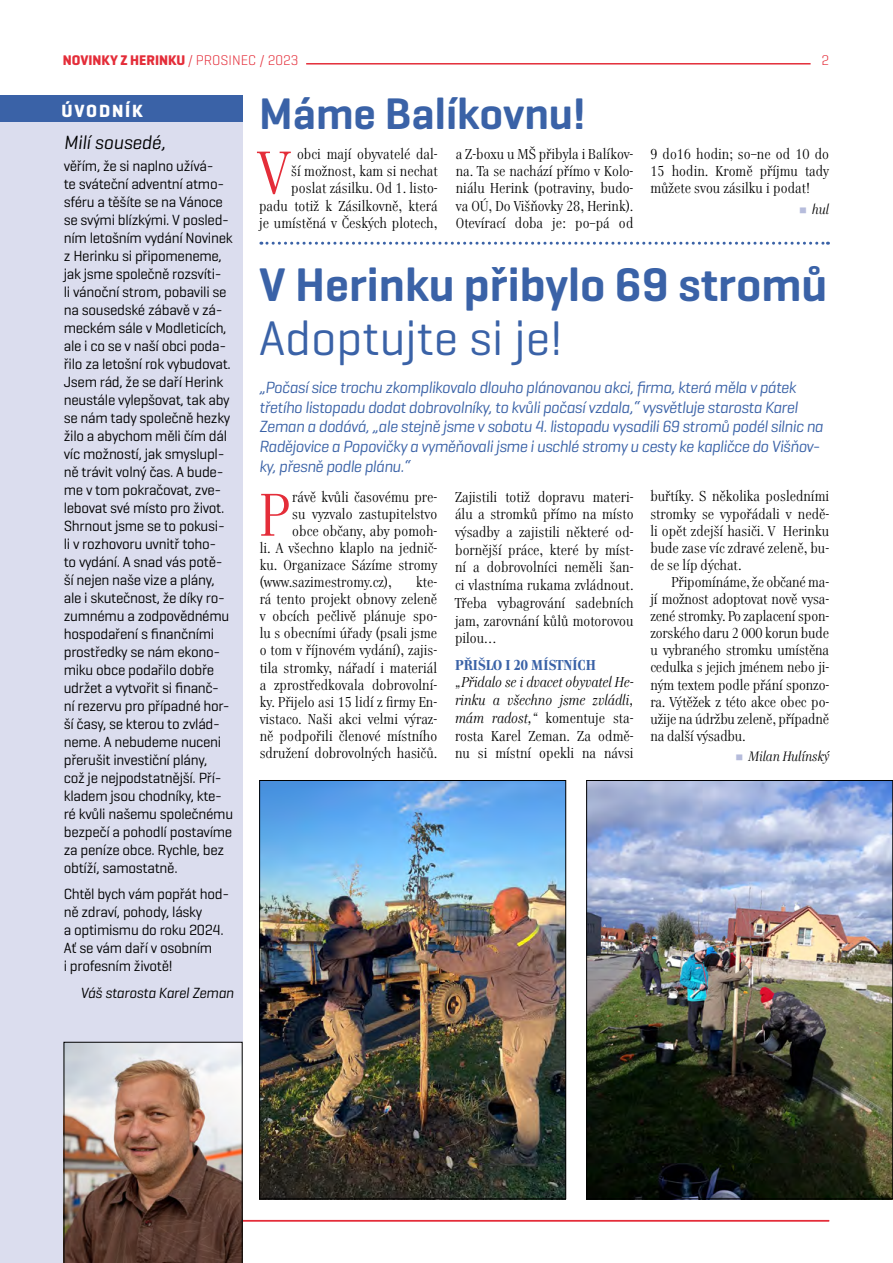
<style>
.page{position:relative;width:893px;height:1263px;background:#fff}
.page>*{position:absolute;margin:0;border:0;box-sizing:border-box;transform-origin:0 0}
.t1{font:59.85px "Genre";color:#e42d39}
.t2{font:49.5px "Geogrotesque";color:#3a62a7}
.t3{font:600 48px "Geogrotesque";color:#3a62a7}
.t4{font:600 45px "Geogrotesque";color:#3a62a7}
.t5{font:italic 19.5px "Geogrotesque";letter-spacing:-.01em;color:#000}
.t6{font:700 18px "Geogrotesque";letter-spacing:.1em;color:#fff}
.t7{font:italic 16.5px/19.8px "Geogrotesque";letter-spacing:-.03em;color:#3a62a7}
.t8{font:15px/18px "Geogrotesque";letter-spacing:-.02em;color:#000}
.t9{font:italic 15px "Geogrotesque";letter-spacing:-.02em;color:#000}
.t10{font:14.25px/17.1px "Genre";color:#000;text-align:justify}
.t11{font:italic 14.25px/17.7px "Genre";color:#000;text-align:justify}
.t12{font:700 14.25px "Geogrotesque";color:#e42d39}
.t13{font:700 14.25px "Genre";letter-spacing:.015em;color:#3a62a7}
.t14{font:300 14.25px "Geogrotesque";color:#e42d39}
.t15{font:italic 13.5px "Genre";color:#000}
.s1{font-weight:300}
.s2{font-style:normal}
</style>
<div class="page">
<div style="left:0;top:122px;width:242px;height:1141px;background:#dbddee"></div>
<div style="left:0;top:96px;width:242px;height:26px;background:#3a62a7"></div>
<svg style="left:261px;top:242px;width:567px;height:3px"></svg>
<img style="left:588px;top:782px;width:303px;height:415px">
<div style="left:586px;top:780px;width:307px;height:419px;border:1px solid #000"></div>
<img style="left:261px;top:782px;width:303px;height:415px">
<div style="left:259px;top:780px;width:307px;height:419px;border:1px solid #000"></div>
<hr style="left:306px;top:63px;width:505px;height:2px;background:#e42d39">
<hr style="left:151px;top:1220px;width:678px;height:1px;background:#e42d39">
<img style="left:64px;top:1042px;width:178px;height:221px">
<p class="t12" style="left:63px;top:51px;width:237px">NOVINKY Z HERINKU <span class="s1">/ PROSINEC / 2023</span></p>
<p class="t14" style="left:821px;top:51px;width:9px">2</p>
<p class="t6" style="left:61px;top:99px;width:83px">ÚVODNÍK</p>
<h3 class="t4" style="left:259px;top:86px;width:328px">Máme Balíkovnu!</h3>
<h3 class="t5" style="left:64px;top:130px;width:103px">Milí sousedé,</h3>
<p class="t8" style="left:64px;top:156px;width:171px">věřím, že si naplno užívá-<br>te sváteční adventní atmo&shy;sféru a těšíte se na Vánoce se svými blízkými. V posled&shy;ním letošním vydání Novinek z Herinku si připomeneme, jak jsme společně rozsvíti-<br>li vánoční strom, pobavili se na sousedské zábavě v zá&shy;meckém sále v Modleticích, ale i co se v naší obci poda&shy;řilo za letošní rok vybudovat.<br>Jsem rád, že se daří Herink neustále vylepšovat, tak aby se nám tady společně hezky žilo a abychom měli čím dál víc možností, jak smyslupl&shy;ně trávit volný čas. A bude&shy;me v tom pokračovat, zve&shy;lebovat své místo pro život.<br>Shrnout jsme se to pokusi&shy;li v rozhovoru uvnitř toho-<br>to vydání. A snad vás potě&shy;ší nejen naše vize a plány, ale i skutečnost, že díky ro&shy;zumnému a zodpovědnému hospodaření s finančními prostředky se nám ekono&shy;miku obce podařilo dobře udržet a vytvořit si finanč&shy;ní rezervu pro případné hor&shy;ší časy, se kterou to zvlád&shy;neme. A nebudeme nuceni přerušit investiční plány,<br>což je nejpodstatnější. Pří&shy;kladem jsou chodníky, kte&shy;ré kvůli našemu společnému bezpečí a pohodlí postavíme za peníze obce. Rychle, bez obtíží, samostatně.</p>
<p class="t8" style="left:64px;top:885px;width:167px">Chtěl bych vám popřát hod&shy;ně zdraví, pohody, lásky<br>a optimismu do roku 2024.<br>Ať se vám daří v osobním<br>i profesním životě!</p>
<p class="t9" style="left:81px;top:983px;width:155px">Váš starosta Karel Zeman</p>
<p class="t10" style="left:259px;top:147px;width:180px;text-align:right">obci mají obyvatelé dal-<br>ší možnost, kam si nechat poslat zásilku. Od 1. listo&shy;padu totiž k Zásilkovně, která je umístěná v Českých plotech,</p>
<p class="t10" style="left:456px;top:147px;width:179px">a Z-boxu u MŠ přibyla i Balíkov&shy;na. Ta se nachází přímo v Kolo&shy;niálu Herink (potraviny, budo&shy;va OÚ, Do Višňovky 28, Herink).<br>Otevírací doba je: po–pá od</p>
<h1 class="t1" style="left:259px;top:140px;width:31px">V</h1>
<p class="t10" style="left:650px;top:147px;width:180px">9 do16 hodin; so–ne od 10 do 15 hodin. Kromě příjmu tady můžete svou zásilku i podat!</p>
<p class="t15" style="left:812px;top:202px;width:19px">hul</p>
<h3 class="t3" style="left:259px;top:255px;width:570px">V Herinku přibylo 69 stromů</h3>
<h2 class="t2" style="left:259px;top:307px;width:305px">Adoptujte si je!</h2>
<p class="t7" style="left:259px;top:377px;width:566px">„Počasí sice trochu zkomplikovalo dlouho plánovanou akci, firma, která měla v pátek třetího listopadu dodat dobrovolníky, to kvůli počasí vzdala,“ vysvětluje starosta Karel Zeman a dodává, „ale stejně jsme v sobotu 4. listopadu vysadili 69 stromů podél silnic na Radějovice a Popovičky a vyměňovali jsme i uschlé stromy u cesty ke kapličce do Višňov&shy;ky, přesně podle plánu.“</p>
<p class="t10" style="left:455px;top:489px;width:180px;line-height:17.7px">Zajistili totiž dopravu materi&shy;álu a stromků přímo na místo výsadby a zajistili některé od&shy;bornější práce, které by míst&shy;ní a dobrovolníci neměli šan&shy;ci vlastníma rukama zvládnout.<br>Třeba vybagrování sadebních jam, zarovnání kůlů motorovou pilou…</p>
<p class="t13" style="left:455px;top:657px;width:142px">PŘIŠLO I 20 MÍSTNÍCH</p>
<p class="t11" style="left:455px;top:675px;width:180px">„Přidalo se i dvacet obyvatel He&shy;rinku a všechno jsme zvládli, mám radost,“ <span class="s2">komentuje sta&shy;rosta Karel Zeman. Za odmě&shy;nu si místní opekli na návsi</span></p>
<p class="t10" style="left:650px;top:489px;width:180px">buřtíky. S několika posledními stromky se vypořádali v nedě&shy;li opět zdejší hasiči. V Herinku bude zase víc zdravé zeleně, bu&shy;de se líp dýchat.</p>
<p class="t10" style="left:650px;top:575px;width:180px;text-indent:21px">Připomínáme, že občané ma&shy;jí možnost adoptovat nově vysa&shy;zené stromky. Po zaplacení spon&shy;zorského daru 2 000 korun bude u vybraného stromku umístěna cedulka s jejich jménem nebo ji&shy;ným textem podle přání sponzo&shy;ra. Výtěžek z této akce obec po&shy;užije na údržbu zeleně, případně na další výsadbu.</p>
<p class="t15" style="left:748px;top:749px;width:82px">Milan Hulínský</p>
<h1 class="t1" style="left:260px;top:482px;width:31px">P</h1>
<p class="t10" style="left:292px;top:489px;width:147px">rávě kvůli časovému pre-</p>
<p class="t10" style="left:292px;top:507px;width:147px">su vyzvalo zastupitelstvo</p>
<p class="t10" style="left:292px;top:524px;width:147px">obce občany, aby pomoh-</p>
<p class="t10" style="left:260px;top:541px;width:179px">li. A všechno klaplo na jednič-</p>
<p class="t10" style="left:260px;top:558px;width:179px">ku. Organizace Sázíme stromy</p>
<p class="t10" style="left:260px;top:575px;width:134px">(www.sazimestromy.cz),</p>
<p class="t10" style="left:260px;top:575px;width:179px;text-indent:156px">kte&shy;rá tento projekt obnovy zeleně v obcích pečlivě plánuje spo&shy;lu s obecními úřady (psali jsme o tom v říjnovém vydání), zajis&shy;tila stromky, nářadí i materiál a zprostředkovala dobrovolní&shy;ky. Přijelo asi 15 lidí z firmy En&shy;vistaco. Naši akci velmi výraz&shy;ně podpořili členové místního sdružení dobrovolných hasičů.</p>
</div>
